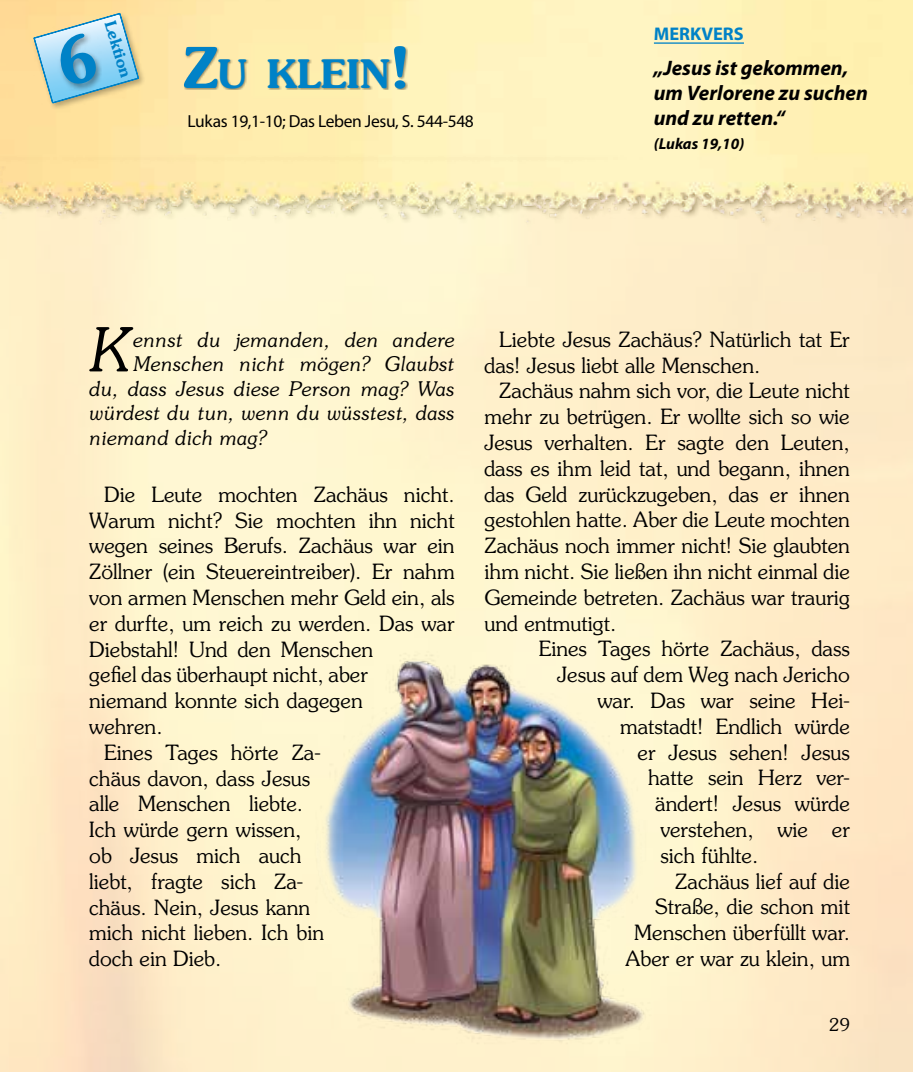
<style>
.page{position:relative;width:913px;height:1072px;background:#fff}
.page>*{position:absolute;margin:0;border:0;box-sizing:border-box;transform-origin:0 0}
.t1{font:italic 300 60.55px "Souvenir";color:#000}
.t2{font:600 39.2px "Souvenir";color:#0082c7}
.t3{font:300 21px/25.7px "Souvenir";color:#000}
.t4{font:italic 700 21px/25.2px "Myriad Pro";color:#000}
.t5{font:italic 300 20.12px "Souvenir";color:#000}
.t6{font:700 18.38px "Myriad Pro";color:#0082c7}
.t7{font:17.5px "Myriad Pro";letter-spacing:-.02em;color:#000}
.t8{font:300 17.5px "Souvenir";color:#000}
.t9{font:italic 700 15.75px "Myriad Pro";color:#000}
.t10{font:600 15.75px "Souvenir";color:#0082c7}
.s1{font-size:56px}
</style>
<div class="page">
<img style="left:0;top:0;width:913px;height:252px">
<hr style="left:654px;top:42px;width:90px;height:2px;background:#0082c7">
<div style="left:184px;top:46px;width:224px;height:44px;background:#000;opacity:.4"></div>
<div style="left:31px;top:10px;width:115px;height:100px;background:#000;opacity:.3"></div>
<img style="left:288px;top:637px;width:393px;height:415px">
<svg style="left:33px;top:13px;width:106px;height:91px;background:#b4cec9"></svg>
<p class="t10" style="left:119px;top:19px;width:59px;rotate:73deg">Lektion</p>
<h2 class="t2" style="left:183px;top:49px;width:228px"><span class="s1">Z</span>U KLEIN<span class="s1">!</span></h2>
<p class="t7" style="left:188px;top:111px;width:288px">Lukas 19,1-10; Das Leben Jesu, S. 544-548</p>
<p class="t6" style="left:654px;top:21px;width:91px">MERKVERS</p>
<p class="t4" style="left:654px;top:55px;width:216px">„Jesus ist gekommen, um Verlorene zu suchen und zu retten.“</p>
<p class="t9" style="left:654px;top:134px;width:92px">(Lukas 19,10)</p>
<h1 class="t1" style="left:89px;top:313px;width:44px">K</h1>
<p class="t5" style="left:133px;top:327px;width:323px">ennst du jemanden, den andere</p>
<p class="t5" style="left:133px;top:352px;width:323px">Menschen nicht mögen? Glaubst</p>
<p class="t5" style="left:89px;top:376px;width:367px">du, dass Jesus diese Person mag? Was</p>
<p class="t5" style="left:89px;top:401px;width:367px">würdest du tun, wenn du wüsstest, dass</p>
<p class="t5" style="left:89px;top:425px;width:179px">niemand dich mag?</p>
<p class="t3" style="left:104px;top:481px;width:352px">Die Leute mochten Zachäus nicht.</p>
<p class="t3" style="left:89px;top:507px;width:367px">Warum nicht? Sie mochten ihn nicht</p>
<p class="t3" style="left:89px;top:533px;width:367px">wegen seines Berufs. Zachäus war ein</p>
<p class="t3" style="left:89px;top:559px;width:367px">Zöllner (ein Steuereintreiber). Er nahm</p>
<p class="t3" style="left:89px;top:584px;width:367px">von armen Menschen mehr Geld ein, als</p>
<p class="t3" style="left:89px;top:610px;width:367px">er durfte, um reich zu werden. Das war</p>
<p class="t3" style="left:89px;top:636px;width:285px">Diebstahl! Und den Menschen</p>
<p class="t3" style="left:89px;top:662px;width:280px">gefiel das überhaupt nicht, aber</p>
<p class="t3" style="left:89px;top:688px;width:275px">niemand konnte sich dagegen</p>
<p class="t3" style="left:89px;top:713px;width:75px">wehren.</p>
<p class="t3" style="left:104px;top:739px;width:218px">Eines Tages hörte Za-</p>
<p class="t3" style="left:89px;top:765px;width:222px">chäus davon, dass Jesus</p>
<p class="t3" style="left:89px;top:791px;width:215px">alle Menschen liebte.</p>
<p class="t3" style="left:89px;top:816px;width:214px">Ich würde gern wissen,</p>
<p class="t3" style="left:89px;top:842px;width:214px">ob Jesus mich auch</p>
<p class="t3" style="left:89px;top:868px;width:215px">liebt, fragte sich Za-</p>
<p class="t3" style="left:89px;top:894px;width:222px">chäus. Nein, Jesus kann</p>
<p class="t3" style="left:89px;top:920px;width:236px">mich nicht lieben. Ich bin</p>
<p class="t3" style="left:89px;top:945px;width:134px">doch ein Dieb.</p>
<p class="t3" style="left:484px;top:326px;width:367px;text-indent:15px">Liebte Jesus Zachäus? Natürlich tat Er das! Jesus liebt alle Menschen.</p>
<p class="t3" style="left:484px;top:378px;width:367px;text-align:justify;text-indent:15px">Zachäus nahm sich vor, die Leute nicht mehr zu betrügen. Er wollte sich so wie Jesus verhalten. Er sagte den Leuten, dass es ihm leid tat, und begann, ihnen das Geld zurückzugeben, das er ihnen gestohlen hatte. Aber die Leute mochten Zachäus noch immer nicht! Sie glaubten ihm nicht. Sie ließen ihn nicht einmal die Gemeinde betreten. Zachäus war traurig und entmutigt.</p>
<p class="t3" style="left:539px;top:636px;width:313px">Eines Tages hörte Zachäus, dass</p>
<p class="t3" style="left:557px;top:662px;width:294px">Jesus auf dem Weg nach Jericho</p>
<p class="t3" style="left:597px;top:687px;width:254px">war. Das war seine Hei-</p>
<p class="t3" style="left:620px;top:713px;width:231px">matstadt! Endlich würde</p>
<p class="t3" style="left:637px;top:739px;width:214px">er Jesus sehen! Jesus</p>
<p class="t3" style="left:648px;top:765px;width:203px">hatte sein Herz ver-</p>
<p class="t3" style="left:655px;top:791px;width:196px">ändert! Jesus würde</p>
<p class="t3" style="left:660px;top:816px;width:191px">verstehen, wie er</p>
<p class="t3" style="left:660px;top:842px;width:99px">sich fühlte.</p>
<p class="t3" style="left:675px;top:868px;width:176px">Zachäus lief auf die</p>
<p class="t3" style="left:655px;top:894px;width:196px">Straße, die schon mit</p>
<p class="t3" style="left:634px;top:919px;width:217px">Menschen überfüllt war.</p>
<p class="t3" style="left:625px;top:945px;width:226px">Aber er war zu klein, um</p>
<p class="t8" style="left:829px;top:1014px;width:22px">29</p>
</div>
